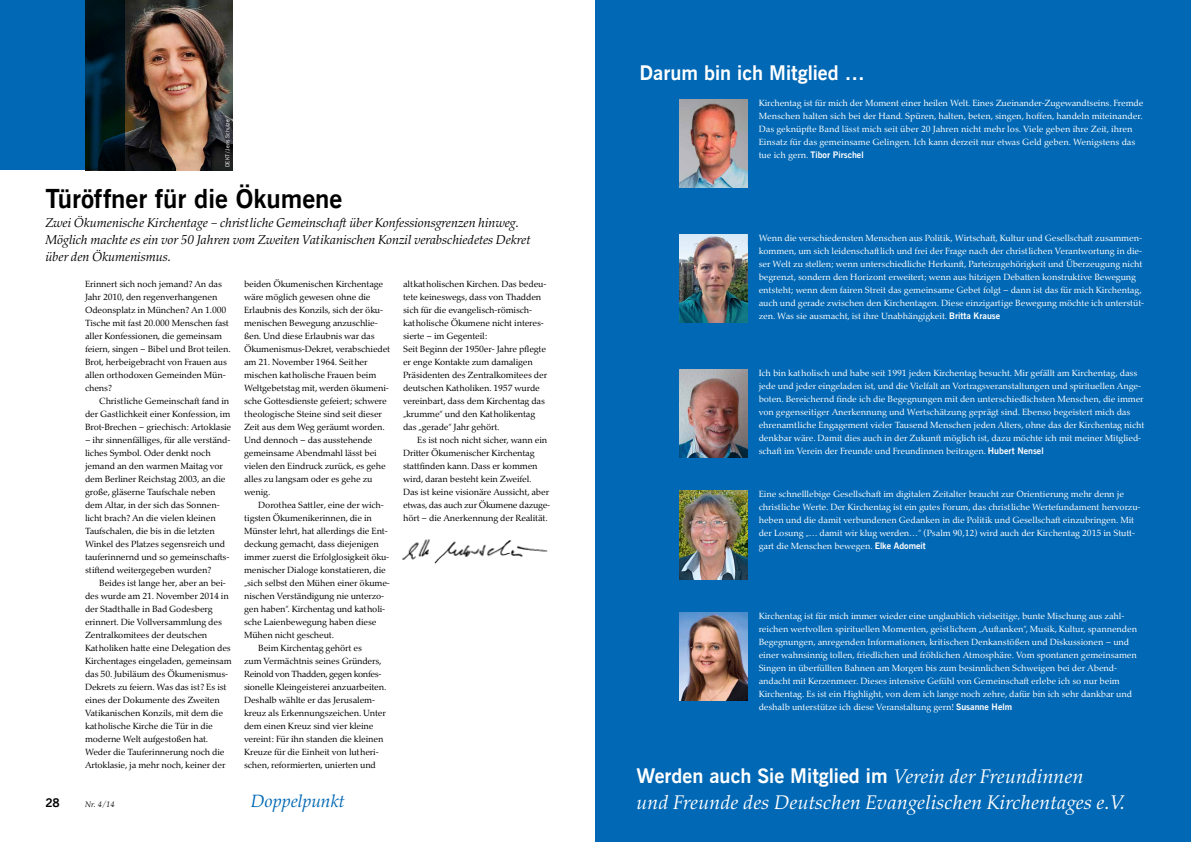
<style>
.page{position:relative;width:1191px;height:842px;background:#fff}
.page>*{position:absolute;margin:0;border:0;box-sizing:border-box;transform-origin:0 0}
.t1{font:26px "News Gothic Bd BT";color:#000}
.t2{font:20px "News Gothic Bd BT";color:#fff}
.t3{font:italic 20px "Palatino Nova";color:#fff}
.t4{font:italic 18px "Palatino Nova";letter-spacing:-.02em;color:#0068b4}
.t5{font:italic 13px/17px "Palatino Nova";letter-spacing:-.015em;color:#000}
.t6{font:12px "News Gothic Bd BT";color:#000}
.t7{font:9px/13px "Palatino Nova";letter-spacing:-.015em;color:#000}
.t8{font:9px/13px "Palatino Nova";letter-spacing:-.01em;color:#fff}
.t9{font:9px "Palatino Nova";letter-spacing:-.04em;color:#000}
.t10{font:8.9px "News Gothic Bd BT";color:#fff}
.t11{font:italic 8px "Palatino Nova";color:#000}
.t12{font:5.5px "News Gothic BT";letter-spacing:.02em;color:#fff}
.s1{font-family:"Palatino Nova";font-size:9px}
.s2{font-family:"News Gothic Bd BT";font-size:8.9px}
.s3{font-family:"Palatino Nova";font-style:italic}
</style>
<div class="page">
<img style="left:402px;top:539px;width:146px;height:26px">
<img style="left:125px;top:0;width:107px;height:170px">
<svg style="left:0;top:0;width:125px;height:170px;background:#004d84"></svg>
<div style="left:595px;top:0;width:596px;height:842px;background:#0068b4"></div>
<img style="left:679px;top:99px;width:68px;height:89px">
<img style="left:679px;top:491px;width:68px;height:88px">
<img style="left:679px;top:612px;width:68px;height:89px">
<img style="left:679px;top:369px;width:68px;height:89px">
<img style="left:679px;top:234px;width:68px;height:89px">
<p class="t12" style="left:224px;top:167px;width:49px;rotate:-90deg">DEKT/Jens Schulze</p>
<h1 class="t1" style="left:45px;top:181px;width:299px">Türöffner für die Ökumene</h1>
<h3 class="t5" style="left:45px;top:215px;width:487px">Zwei Ökumenische Kirchentage – christliche Gemeinschaft über Konfessionsgrenzen hinweg.<br>Möglich machte es ein vor 50 Jahren vom Zweiten Vatikanischen Konzil verabschiedetes Dekret über den Ökumenismus.</h3>
<p class="t7" style="left:85px;top:278px;width:147px">Erinnert sich noch jemand? An das<br>Jahr 2010, den regenverhangenen<br>Odeonsplatz in München? An 1.000<br>Tische mit fast 20.000 Menschen fast aller Konfessionen, die gemeinsam feiern, singen – Bibel und Brot teilen.<br>Brot, herbeigebracht von Frauen aus allen orthodoxen Gemeinden Mün&shy;chens?</p>
<p class="t7" style="left:85px;top:395px;width:148px;text-indent:14px">Christliche Gemeinschaft fand in der Gastlichkeit einer Konfession, im<br>Brot-Brechen – griechisch: Artoklasie</p>
<p class="t7" style="left:85px;top:434px;width:147px">– ihr sinnenfälliges, für alle verständ&shy;liches Symbol. Oder denkt noch jemand an den warmen Maitag vor dem Berliner Reichstag 2003, an die große, gläserne Taufschale neben dem Altar, in der sich das Sonnen&shy;licht brach? An die vielen kleinen Taufschalen, die bis in die letzten Winkel des Platzes segensreich und tauferinnernd und so gemeinschafts&shy;stiftend weitergegeben wurden?</p>
<p class="t7" style="left:85px;top:577px;width:148px;text-indent:14px">Beides ist lange her, aber an bei&shy;des wurde am 21. November 2014 in der Stadthalle in Bad Godesberg erinnert. Die Vollversammlung des Zentralkomitees der deutschen Katholiken hatte eine Delegation des Kirchentages eingeladen, gemeinsam das 50. Jubiläum des Ökumenismus-Dekrets zu feiern. Was das ist? Es ist eines der Dokumente des Zweiten Vatikanischen Konzils, mit dem die katholische Kirche die Tür in die moderne Welt aufgestoßen hat.<br>Weder die Tauferinnerung noch die Artoklasie, ja mehr noch, keiner der</p>
<h3 class="t6" style="left:45px;top:795px;width:16px">28</h3>
<p class="t11" style="left:85px;top:800px;width:31px">Nr. 4/14</p>
<p class="t7" style="left:244px;top:278px;width:148px">beiden Ökumenischen Kirchentage wäre möglich gewesen ohne die<br>Erlaubnis des Konzils, sich der öku&shy;menischen Bewegung anzuschlie&shy;ßen. Und diese Erlaubnis war das<br>Ökumenismus-Dekret, verabschiedet am 21. November 1964. Seither mischen katholische Frauen beim<br>Weltgebetstag mit, werden ökumeni&shy;sche Gottesdienste gefeiert; schwere theologische Steine sind seit dieser<br>Zeit aus dem Weg geräumt worden.<br>Und dennoch – das ausstehende gemeinsame Abendmahl lässt bei vielen den Eindruck zurück, es gehe alles zu langsam oder es gehe zu wenig.</p>
<p class="t7" style="left:258px;top:499px;width:127px">Dorothea Sattler, eine der wich-</p>
<p class="t7" style="left:244px;top:512px;width:129px">tigsten Ökumenikerinnen, die in</p>
<p class="t7" style="left:244px;top:525px;width:145px">Münster lehrt, hat allerdings die Ent-</p>
<p class="t7" style="left:244px;top:538px;width:136px">deckung gemacht, dass diejenigen</p>
<p class="t7" style="left:244px;top:551px;width:147px">immer zuerst die Erfolglosigkeit öku-</p>
<p class="t7" style="left:244px;top:564px;width:143px">menischer Dialoge konstatieren, die</p>
<p class="t7" style="left:244px;top:577px;width:147px">„sich selbst den Mühen einer ökume-</p>
<p class="t7" style="left:244px;top:590px;width:142px">nischen Verständigung nie unterzo-</p>
<p class="t7" style="left:244px;top:603px;width:143px">gen haben“. Kirchentag und katholi-</p>
<p class="t7" style="left:244px;top:616px;width:134px">sche Laienbewegung haben diese</p>
<p class="t7" style="left:244px;top:629px;width:92px">Mühen nicht gescheut.</p>
<p class="t7" style="left:258px;top:642px;width:105px">Beim Kirchentag gehört es</p>
<p class="t7" style="left:244px;top:655px;width:139px">zum Vermächtnis seines Gründers,</p>
<p class="t9" style="left:244px;top:669px;width:139px">Reinold von Thadden, gegen konfes-</p>
<p class="t7" style="left:244px;top:681px;width:144px">sionelle Kleingeisterei anzuarbeiten.</p>
<p class="t7" style="left:244px;top:694px;width:132px">Deshalb wählte er das Jerusalem-</p>
<p class="t7" style="left:244px;top:707px;width:143px">kreuz als Erkennungszeichen. Unter</p>
<p class="t7" style="left:244px;top:720px;width:131px">dem einen Kreuz sind vier kleine</p>
<p class="t7" style="left:244px;top:733px;width:141px">vereint: Für ihn standen die kleinen</p>
<p class="t7" style="left:244px;top:746px;width:136px">Kreuze für die Einheit von lutheri-</p>
<p class="t7" style="left:244px;top:759px;width:133px">schen, reformierten, unierten und</p>
<h3 class="t4" style="left:251px;top:791px;width:95px">Doppelpunkt</h3>
<p class="t7" style="left:403px;top:278px;width:145px">altkatholischen Kirchen. Das bedeu&shy;tete keineswegs, dass von Thadden sich für die evangelisch-römisch&shy;katholische Ökumene nicht interes&shy;sierte – im Gegenteil:<br>Seit Beginn der 1950er- Jahre pflegte er enge Kontakte zum damaligen Präsidenten des Zentralkomitees der deutschen Katholiken. 1957 wurde vereinbart, dass dem Kirchentag das „krumme“ und den Katholikentag das „gerade“ Jahr gehört.</p>
<p class="t7" style="left:403px;top:434px;width:148px;text-indent:14px">Es ist noch nicht sicher, wann ein Dritter Ökumenischer Kirchentag stattfinden kann. Dass er kommen wird, daran besteht kein Zweifel.<br>Das ist keine visionäre Aussicht, aber etwas, das auch zur Ökumene dazuge&shy;hört – die Anerkennung der Realität.</p>
<h2 class="t2" style="left:639px;top:59px;width:227px">Darum bin ich Mitglied …</h2>
<p class="t8" style="left:758px;top:96px;width:386px">Kirchentag ist für mich der Moment einer heilen Welt. Eines Zueinander-Zugewandtseins. Fremde Menschen halten sich bei der Hand. Spüren, halten, beten, singen, hoffen, handeln miteinander.<br>Das geknüpfte Band lässt mich seit über 20 Jahren nicht mehr los. Viele geben ihre Zeit, ihren Einsatz für das gemeinsame Gelingen. Ich kann derzeit nur etwas Geld geben. Wenigstens das</p>
<p class="t10" style="left:758px;top:149px;width:106px"><span class="s1">tue ich gern.</span> Tibor Pirschel</p>
<p class="t8" style="left:758px;top:231px;width:387px">Wenn die verschiedensten Menschen aus Politik, Wirtschaft, Kultur und Gesellschaft zusammen&shy;kommen, um sich leidenschaftlich und frei der Frage nach der christlichen Verantwortung in die&shy;ser Welt zu stellen; wenn unterschiedliche Herkunft, Parteizugehörigkeit und Überzeugung nicht begrenzt, sondern den Horizont erweitert; wenn aus hitzigen Debatten konstruktive Bewegung entsteht; wenn dem fairen Streit das gemeinsame Gebet folgt – dann ist das für mich Kirchentag, auch und gerade zwischen den Kirchentagen. Diese einzigartige Bewegung möchte ich unterstüt&shy;zen. Was sie ausmacht, ist ihre Unabhängigkeit. <span class="s2">Britta Krause</span></p>
<p class="t8" style="left:758px;top:366px;width:387px">Ich bin katholisch und habe seit 1991 jeden Kirchentag besucht. Mir gefällt am Kirchentag, dass jede und jeder eingeladen ist, und die Vielfalt an Vortragsveranstaltungen und spirituellen Ange&shy;boten. Bereichernd finde ich die Begegnungen mit den unterschiedlichsten Menschen, die immer von gegenseitiger Anerkennung und Wertschätzung geprägt sind. Ebenso begeistert mich das ehrenamtliche Engagement vieler Tausend Menschen jeden Alters, ohne das der Kirchentag nicht denkbar wäre. Damit dies auch in der Zukunft möglich ist, dazu möchte ich mit meiner Mitglied&shy;schaft im Verein der Freunde und Freundinnen beitragen. <span class="s2">Hubert Nensel</span></p>
<p class="t8" style="left:758px;top:488px;width:383px">Eine schnelllebige Gesellschaft im digitalen Zeitalter braucht zur Orientierung mehr denn je christliche Werte. Der Kirchentag ist ein gutes Forum, das christliche Wertefundament hervorzu&shy;heben und die damit verbundenen Gedanken in die Politik und Gesellschaft einzubringen. Mit der Losung „… damit wir klug werden…“ (Psalm 90,12) wird auch der Kirchentag 2015 in Stutt&shy;gart die Menschen bewegen. <span class="s2">Elke Adomeit</span></p>
<p class="t8" style="left:758px;top:609px;width:380px">Kirchentag ist für mich immer wieder eine unglaublich vielseitige, bunte Mischung aus zahl&shy;reichen wertvollen spirituellen Momenten, geistlichem „Auftanken“, Musik, Kultur, spannenden Begegnungen, anregenden Informationen, kritischen Denkanstößen und Diskussionen – und einer wahnsinnig tollen, friedlichen und fröhlichen Atmosphäre. Vom spontanen gemeinsamen Singen in überfüllten Bahnen am Morgen bis zum besinnlichen Schweigen bei der Abend&shy;andacht mit Kerzenmeer. Dieses intensive Gefühl von Gemeinschaft erlebe ich so nur beim Kirchentag. Es ist ein Highlight, von dem ich lange noch zehre, dafür bin ich sehr dankbar und deshalb unterstütze ich diese Veranstaltung gern! <span class="s2">Susanne Helm</span></p>
<h2 class="t2" style="left:636px;top:762px;width:448px">Werden auch Sie Mitglied im <span class="s3">Verein der Freundinnen</span></h2>
<h2 class="t3" style="left:636px;top:790px;width:490px">und Freunde des Deutschen Evangelischen Kirchentages e.V.</h2>
</div>
